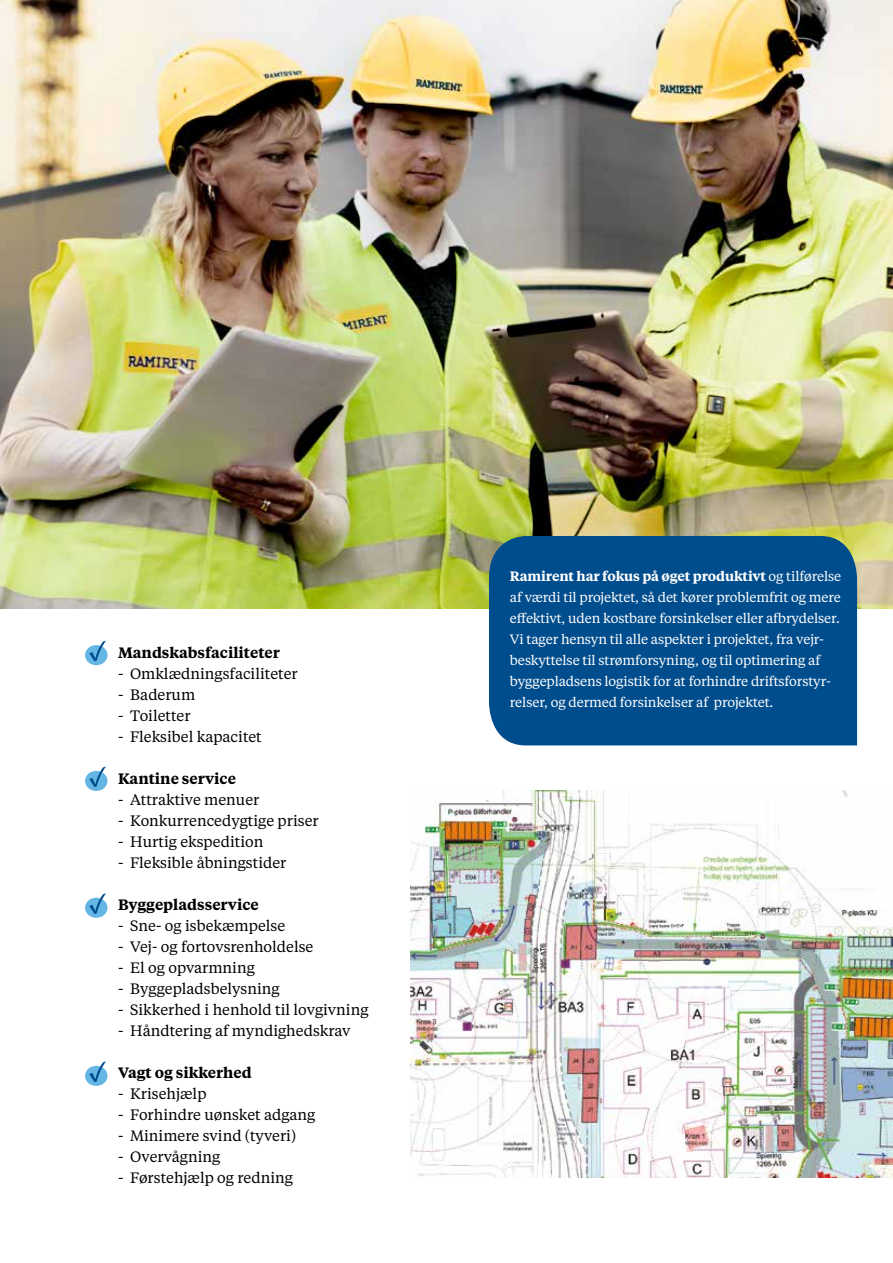
<style>
.page{position:relative;width:893px;height:1263px;background:#fff}
.page>*{position:absolute;margin:0;border:0;box-sizing:border-box;transform-origin:0 0}
.t1{font:15px "Tiempos Text";color:#000}
.t2{font:600 15px "Tiempos Text";color:#000}
.t3{font:13.5px/21px "Tiempos Text";letter-spacing:-.01em;color:#fff}
.s1{font-weight:600}
</style>
<div class="page">
<img style="left:0;top:0;width:893px;height:608px">
<div style="left:488px;top:535px;width:370px;height:211px;background:#004d8d"></div>
<img style="left:410px;top:791px;width:483px;height:387px">
<div style="left:85px;top:645px;width:22px;height:20px;background:#66b6e5;border-radius:50%"></div>
<svg style="left:89px;top:641px;width:17px;height:20px"></svg>
<div style="left:85px;top:771px;width:22px;height:20px;background:#66b6e5;border-radius:50%"></div>
<svg style="left:89px;top:766px;width:17px;height:21px"></svg>
<div style="left:85px;top:898px;width:22px;height:20px;background:#66b6e5;border-radius:50%"></div>
<svg style="left:89px;top:893px;width:17px;height:21px"></svg>
<div style="left:85px;top:1066px;width:22px;height:20px;background:#66b6e5;border-radius:50%"></div>
<svg style="left:89px;top:1061px;width:17px;height:21px"></svg>
<p class="t2" style="left:118px;top:642px;width:163px">Mandskabsfaciliteter</p>
<p class="t1" style="left:118px;top:664px;width:181px">- Omklædningsfaciliteter</p>
<p class="t1" style="left:118px;top:685px;width:79px">- Baderum</p>
<p class="t1" style="left:118px;top:706px;width:74px">- Toiletter</p>
<p class="t1" style="left:118px;top:727px;width:145px">- Fleksibel kapacitet</p>
<p class="t2" style="left:118px;top:768px;width:119px">Kantine service</p>
<p class="t1" style="left:118px;top:790px;width:143px">- Attraktive menuer</p>
<p class="t1" style="left:118px;top:811px;width:202px">- Konkurrencedygtige priser</p>
<p class="t1" style="left:118px;top:832px;width:147px">- Hurtig ekspedition</p>
<p class="t1" style="left:118px;top:853px;width:170px">- Fleksible åbningstider</p>
<p class="t2" style="left:118px;top:894px;width:142px">Byggepladsservice</p>
<p class="t1" style="left:118px;top:916px;width:169px">- Sne- og isbekæmpelse</p>
<p class="t1" style="left:118px;top:937px;width:197px">- Vej- og fortovsrenholdelse</p>
<p class="t1" style="left:118px;top:958px;width:138px">- El og opvarmning</p>
<p class="t1" style="left:118px;top:979px;width:163px">- Byggepladsbelysning</p>
<p class="t1" style="left:118px;top:1000px;width:252px">- Sikkerhed i henhold til lovgivning</p>
<p class="t1" style="left:118px;top:1021px;width:234px">- Håndtering af myndighedskrav</p>
<p class="t2" style="left:118px;top:1062px;width:135px">Vagt og sikkerhed</p>
<p class="t1" style="left:118px;top:1084px;width:90px">- Krisehjælp</p>
<p class="t1" style="left:118px;top:1105px;width:199px">- Forhindre uønsket adgang</p>
<p class="t1" style="left:118px;top:1126px;width:180px">- Minimere svind (tyveri)</p>
<p class="t1" style="left:118px;top:1147px;width:104px">- Overvågning</p>
<p class="t1" style="left:118px;top:1168px;width:177px">- Førstehjælp og redning</p>
<p class="t3" style="left:510px;top:565px;width:333px"><span class="s1">Ramirent har fokus på øget produktivt</span> og tilførelse af værdi til projektet, så det kører problemfrit og mere effektivt, uden kostbare forsinkelser eller afbrydelser.<br>Vi tager hensyn til alle aspekter i projektet, fra vejr&shy;beskyttelse til strømforsyning, og til optimering af byggepladsens logistik for at forhindre driftsforstyr&shy;relser, og dermed forsinkelser af projektet.</p>
</div>
